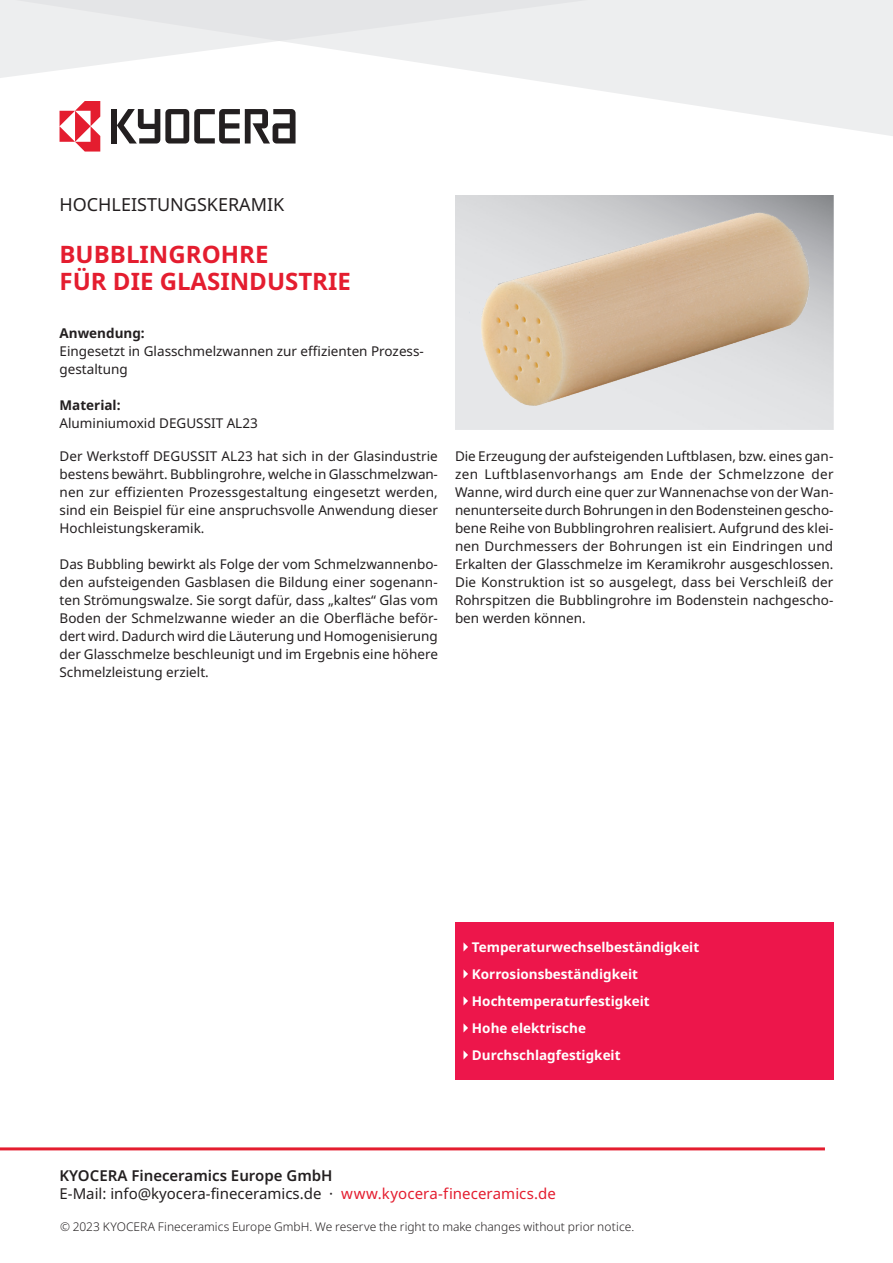
<style>
.page{position:relative;width:893px;height:1263px;background:#fff}
.page>*{position:absolute;margin:0;border:0;box-sizing:border-box;transform-origin:0 0}
.Text_16{font:700 24px "Noto Sans";color:#e41d2f}
.Text_12{font:18px "Noto Sans";color:#231f20}
.t1{font:15px/18px "Noto Sans";color:#231f20}
.Text_9_block{font:13.5px/18px "Noto Sans";color:#231f20;text-align:justify}
.Hinweis_Text{font:700 13.5px "Noto Sans";color:#fff}
.Text_9_links{font:13.5px/18px "Noto Sans";color:#231f20}
.Text_9_links-2{font:700 13.5px "Noto Sans";color:#231f20}
.t2{font:300 12px "Noto Sans";color:#231f20}
.s1{font-weight:600}
.s2{color:#e41d2f}
</style>
<div class="page">
<svg style="left:59px;top:81px;width:834px;height:60px"></svg>
<svg style="left:0;top:0;width:893px;height:81px;fill:#edeeef"></svg>
<div style="left:111px;top:109px;width:5px;height:35px;background:#231f20"></div>
<svg style="left:117px;top:109px;width:179px;height:35px"></svg>
<svg style="left:60px;top:101px;width:40px;height:51px"></svg>
<hr style="left:0;top:1147px;width:825px;height:3px;background:#e41d2f">
<div style="left:455px;top:923px;width:378px;height:157px;background:#ed164b"></div>
<svg style="left:463px;top:942px;width:5px;height:9px"></svg>
<svg style="left:463px;top:969px;width:5px;height:9px"></svg>
<svg style="left:463px;top:996px;width:5px;height:9px"></svg>
<svg style="left:463px;top:1023px;width:5px;height:9px"></svg>
<svg style="left:463px;top:1050px;width:5px;height:9px"></svg>
<img style="left:469px;top:196px;width:350px;height:233px">
<p class="Text_12" style="left:60px;top:191px;width:226px">HOCHLEISTUNGSKERAMIK</p>
<p class="Text_16" style="left:60px;top:238px;width:210px">BUBBLINGROHRE</p>
<p class="Text_16" style="left:60px;top:265px;width:293px">FÜR DIE GLASINDUSTRIE</p>
<p class="Text_9_links-2" style="left:60px;top:323px;width:87px">Anwendung:</p>
<p class="Text_9_links" style="left:60px;top:342px;width:366px">Eingesetzt in Glasschmelzwannen zur effizienten Prozess&shy;gestaltung</p>
<p class="Text_9_links-2" style="left:60px;top:395px;width:63px">Material:</p>
<p class="Text_9_links" style="left:60px;top:414px;width:200px">Aluminiumoxid DEGUSSIT AL23</p>
<p class="Text_9_block" style="left:60px;top:447px;width:380px">Der Werkstoff DEGUSSIT AL23 hat sich in der Glasindustrie bestens bewährt. Bubblingrohre, welche in Glasschmelzwan&shy;nen zur effizienten Prozessgestaltung eingesetzt werden, sind ein Beispiel für eine anspruchsvolle Anwendung dieser Hochleistungskeramik.</p>
<p class="Text_9_block" style="left:60px;top:555px;width:380px">Das Bubbling bewirkt als Folge der vom Schmelzwannenbo&shy;den aufsteigenden Gasblasen die Bildung einer sogenann&shy;ten Strömungswalze. Sie sorgt dafür, dass „kaltes“ Glas vom Boden der Schmelzwanne wieder an die Oberfläche beför&shy;dert wird. Dadurch wird die Läuterung und Homogenisierung der Glasschmelze beschleunigt und im Ergebnis eine höhere Schmelzleistung erzielt.</p>
<p class="Text_9_block" style="left:455px;top:447px;width:380px">Die Erzeugung der aufsteigenden Luftblasen, bzw. eines gan&shy;zen Luftblasenvorhangs am Ende der Schmelzzone der Wanne, wird durch eine quer zur Wannenachse von der Wan&shy;nenunterseite durch Bohrungen in den Bodensteinen gescho&shy;bene Reihe von Bubblingrohren realisiert. Aufgrund des klei&shy;nen Durchmessers der Bohrungen ist ein Eindringen und Erkalten der Glasschmelze im Keramikrohr ausgeschlossen.<br>Die Konstruktion ist so ausgelegt, dass bei Verschleiß der Rohrspitzen die Bubblingrohre im Bodenstein nachgescho&shy;ben werden können.</p>
<p class="Hinweis_Text" style="left:472px;top:937px;width:229px">Temperaturwechselbeständigkeit</p>
<p class="Hinweis_Text" style="left:472px;top:964px;width:168px">Korrosionsbeständigkeit</p>
<p class="Hinweis_Text" style="left:472px;top:991px;width:179px">Hochtemperaturfestigkeit</p>
<p class="Hinweis_Text" style="left:472px;top:1018px;width:116px">Hohe elektrische</p>
<p class="Hinweis_Text" style="left:472px;top:1045px;width:150px">Durchschlagfestigkeit</p>
<p class="t1" style="left:60px;top:1167px;width:498px"><span class="s1">KYOCERA Fineceramics Europe GmbH<br></span>E-Mail: info@kyocera-fineceramics.de · <span class="s2">www.kyocera-fineceramics.de</span></p>
<p class="t2" style="left:60px;top:1218px;width:576px">© 2023 KYOCERA Fineceramics Europe GmbH. We reserve the right to make changes without prior notice.</p>
</div>
